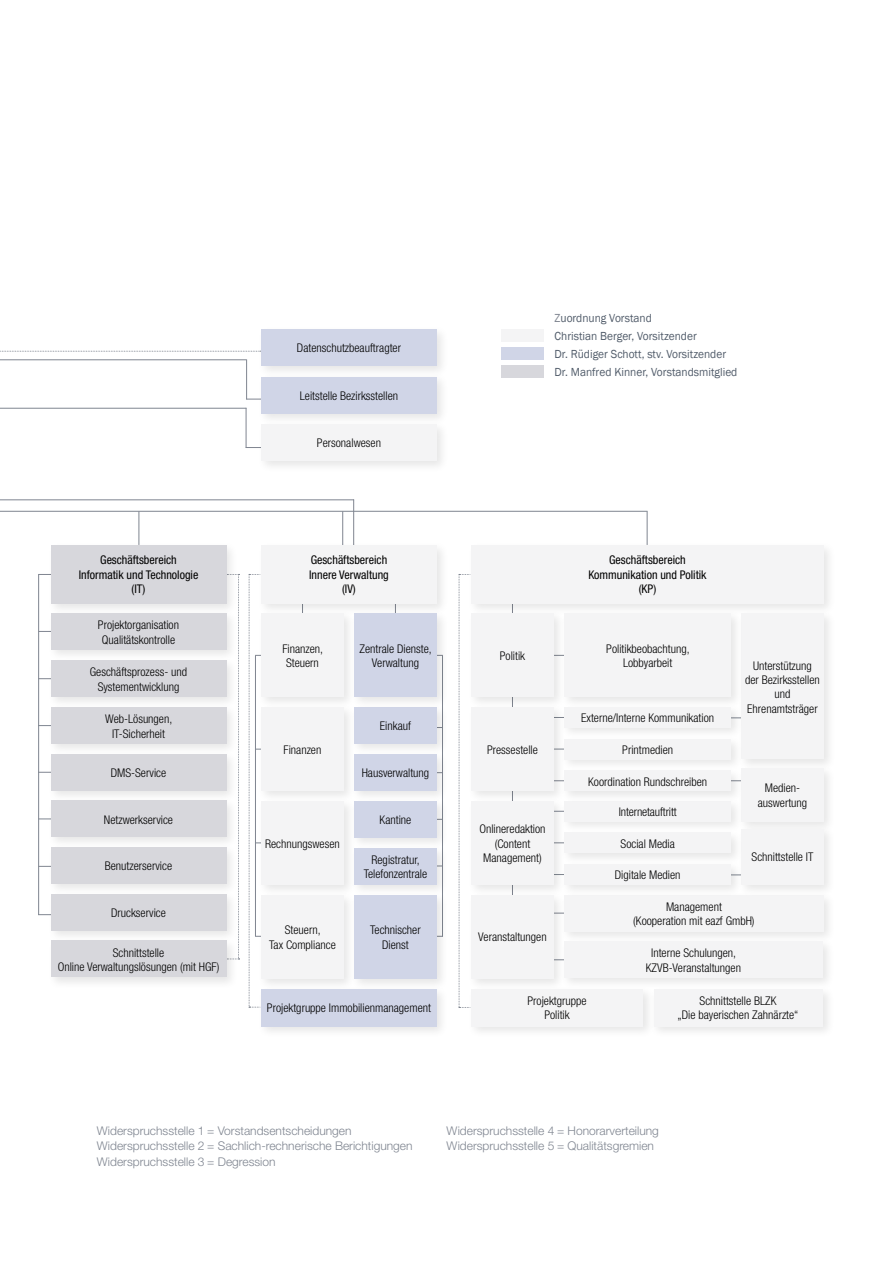
<style>
.page{position:relative;width:893px;height:1263px;background:#fff}
.page>*{position:absolute;margin:0;border:0;box-sizing:border-box;transform-origin:0 0}
.t1{font:300 condensed 12px/14.4px "Helvetica Neue";color:#000;text-align:center}
.t2{font:300 12px/15.5px "Helvetica Neue";color:#7f8590}
.t3{font:condensed 12px/14.4px "Helvetica Neue";color:#000;text-align:center}
.t4{font:12px/18px "Franklin Gothic";color:#515c6a;scale:.95 1}
.s1{color:#7f8590}
</style>
<div class="page">
<hr style="left:0;top:359px;width:246px;height:1px;background:#7f8590">
<hr style="left:0;top:408px;width:246px;height:1px;background:#7f8590">
<hr style="left:0;top:499px;width:354px;height:1px;background:#7f8590">
<hr style="left:246px;top:408px;width:1px;height:40px;background:#7f8590">
<hr style="left:246px;top:359px;width:1px;height:40px;background:#7f8590">
<svg style="left:0;top:351px;width:257px;height:1px"></svg>
<hr style="left:342px;top:511px;width:1px;height:35px;background:#7f8590">
<hr style="left:139px;top:511px;width:1px;height:34px;background:#7f8590">
<hr style="left:647px;top:511px;width:1px;height:34px;background:#7f8590">
<hr style="left:0;top:511px;width:647px;height:1px;background:#7f8590">
<hr style="left:38px;top:574px;width:1px;height:341px;background:#7f8590">
<svg style="left:459px;top:574px;width:8px;height:434px"></svg>
<svg style="left:249px;top:574px;width:8px;height:434px"></svg>
<hr style="left:353px;top:499px;width:1px;height:47px;background:#7f8590">
<div style="left:502px;top:329px;width:42px;height:13px;background:#f4f4f5"></div>
<div style="left:502px;top:347px;width:42px;height:13px;background:#d0d5e7"></div>
<div style="left:502px;top:365px;width:42px;height:13px;background:#d7d7dc"></div>
<div style="left:257px;top:325px;width:192px;height:53px;background:#f6f6f6"></div>
<div style="left:261px;top:329px;width:175px;height:37px;background:#d0d5e7"></div>
<div style="left:257px;top:372px;width:192px;height:54px;background:#000;opacity:.1"></div>
<div style="left:261px;top:376px;width:175px;height:37px;background:#d0d5e7"></div>
<div style="left:257px;top:420px;width:192px;height:54px;background:#000;opacity:.1"></div>
<div style="left:261px;top:424px;width:175px;height:37px;background:#f4f4f5"></div>
<div style="left:47px;top:541px;width:192px;height:75px;background:#000;opacity:.1"></div>
<div style="left:51px;top:545px;width:175px;height:58px;background:#d7d7dc"></div>
<div style="left:47px;top:610px;width:192px;height:53px;background:#000;opacity:.1"></div>
<div style="left:51px;top:614px;width:175px;height:36px;background:#d7d7dc"></div>
<div style="left:47px;top:657px;width:192px;height:53px;background:#000;opacity:.1"></div>
<div style="left:51px;top:661px;width:175px;height:36px;background:#d7d7dc"></div>
<div style="left:47px;top:703px;width:192px;height:53px;background:#f6f6f6"></div>
<div style="left:51px;top:707px;width:175px;height:37px;background:#d7d7dc"></div>
<div style="left:47px;top:750px;width:192px;height:53px;background:#000;opacity:.1"></div>
<div style="left:51px;top:754px;width:175px;height:36px;background:#d7d7dc"></div>
<div style="left:47px;top:797px;width:192px;height:53px;background:#000;opacity:.1"></div>
<div style="left:51px;top:801px;width:175px;height:36px;background:#d7d7dc"></div>
<div style="left:47px;top:843px;width:192px;height:53px;background:#f6f6f6"></div>
<div style="left:51px;top:847px;width:175px;height:37px;background:#d7d7dc"></div>
<div style="left:47px;top:890px;width:192px;height:53px;background:#000;opacity:.1"></div>
<div style="left:51px;top:894px;width:175px;height:36px;background:#d7d7dc"></div>
<div style="left:47px;top:937px;width:192px;height:53px;background:#000;opacity:.1"></div>
<div style="left:51px;top:941px;width:175px;height:36px;background:#d7d7dc"></div>
<div style="left:257px;top:541px;width:192px;height:75px;background:#f4f4f5"></div>
<div style="left:257px;top:610px;width:99px;height:100px;background:#f4f4f5"></div>
<div style="left:257px;top:703px;width:99px;height:100px;background:#f4f4f5"></div>
<div style="left:257px;top:797px;width:99px;height:100px;background:#f4f4f5"></div>
<div style="left:257px;top:891px;width:99px;height:100px;background:#f4f4f5"></div>
<div style="left:350px;top:703px;width:99px;height:53px;background:#000;opacity:.1"></div>
<div style="left:354px;top:707px;width:82px;height:37px;background:#d0d5e7"></div>
<div style="left:350px;top:797px;width:99px;height:53px;background:#000;opacity:.1"></div>
<div style="left:354px;top:801px;width:82px;height:36px;background:#d0d5e7"></div>
<div style="left:350px;top:891px;width:99px;height:100px;background:#000;opacity:.1"></div>
<div style="left:354px;top:895px;width:82px;height:83px;background:#d0d5e7"></div>
<div style="left:350px;top:610px;width:99px;height:100px;background:#000;opacity:.1"></div>
<div style="left:354px;top:614px;width:82px;height:83px;background:#d0d5e7"></div>
<div style="left:350px;top:750px;width:99px;height:53px;background:#000;opacity:.1"></div>
<div style="left:354px;top:754px;width:82px;height:37px;background:#d0d5e7"></div>
<div style="left:350px;top:844px;width:99px;height:53px;background:#000;opacity:.1"></div>
<div style="left:354px;top:848px;width:82px;height:36px;background:#d0d5e7"></div>
<div style="left:257px;top:985px;width:192px;height:54px;background:#000;opacity:.1"></div>
<div style="left:261px;top:989px;width:175px;height:37px;background:#d0d5e7"></div>
<div style="left:467px;top:541px;width:369px;height:75px;background:#f4f4f5"></div>
<div style="left:467px;top:610px;width:99px;height:100px;background:#f4f4f5"></div>
<div style="left:737px;top:610px;width:99px;height:162px;background:#f4f4f5"></div>
<div style="left:467px;top:703px;width:99px;height:100px;background:#f4f4f5"></div>
<div style="left:467px;top:797px;width:99px;height:100px;background:#f4f4f5"></div>
<div style="left:467px;top:891px;width:99px;height:100px;background:#f4f4f5"></div>
<div style="left:560px;top:891px;width:276px;height:53px;background:#f4f4f5"></div>
<div style="left:560px;top:938px;width:275px;height:52px;background:#f4f4f5"></div>
<div style="left:560px;top:610px;width:183px;height:100px;background:#f4f4f5"></div>
<div style="left:467px;top:985px;width:188px;height:54px;background:#000;opacity:.1"></div>
<div style="left:471px;top:989px;width:172px;height:37px;background:#f4f4f5"></div>
<div style="left:649px;top:985px;width:186px;height:54px;background:#000;opacity:.1"></div>
<div style="left:653px;top:989px;width:169px;height:37px;background:#f4f4f5"></div>
<div style="left:737px;top:764px;width:99px;height:70px;background:#f4f4f5"></div>
<div style="left:737px;top:825px;width:99px;height:72px;background:#f4f4f5"></div>
<div style="left:560px;top:703px;width:183px;height:37px;background:#f4f4f5"></div>
<div style="left:560px;top:797px;width:183px;height:37px;background:#f4f4f5"></div>
<div style="left:560px;top:735px;width:183px;height:37px;background:#f8f8f8"></div>
<div style="left:564px;top:739px;width:167px;height:20px;background:#f4f4f5"></div>
<div style="left:560px;top:829px;width:183px;height:36px;background:#f4f4f5"></div>
<div style="left:560px;top:767px;width:183px;height:36px;background:#f4f4f5"></div>
<div style="left:560px;top:860px;width:183px;height:37px;background:#000;opacity:.1"></div>
<div style="left:564px;top:864px;width:167px;height:20px;background:#f4f4f5"></div>
<p class="t3" style="left:79px;top:553px;width:121px">Geschäftsbereich<br>Informatik und Technologie (IT)</p>
<p class="t1" style="left:98px;top:618px;width:83px">Projektorganisation<br>Qualitätskontrolle</p>
<p class="t1" style="left:90px;top:665px;width:99px">Geschäftsprozess- und<br>Systementwicklung</p>
<p class="t1" style="left:105px;top:712px;width:69px">Web-Lösungen,<br>IT-Sicherheit</p>
<p class="t1" style="left:111px;top:765px;width:57px">DMS-Service</p>
<p class="t1" style="left:104px;top:812px;width:71px">Netzwerkservice</p>
<p class="t1" style="left:105px;top:859px;width:69px">Benutzerservice</p>
<p class="t1" style="left:111px;top:905px;width:56px">Druckservice</p>
<p class="t1" style="left:58px;top:945px;width:163px">Schnittstelle<br>Online Verwaltungslösungen (mit HGF)</p>
<p class="t1" style="left:297px;top:341px;width:106px">Datenschutzbeauftragter</p>
<p class="t1" style="left:300px;top:388px;width:100px">Leitstelle Bezirksstellen</p>
<p class="t1" style="left:317px;top:436px;width:66px">Personalwesen</p>
<p class="t3" style="left:309px;top:553px;width:81px">Geschäftsbereich<br>Innere Verwaltung (IV)</p>
<p class="t1" style="left:282px;top:641px;width:42px">Finanzen,<br>Steuern</p>
<p class="t1" style="left:360px;top:641px;width:74px">Zentrale Dienste,<br>Verwaltung</p>
<p class="t1" style="left:284px;top:742px;width:39px">Finanzen</p>
<p class="t1" style="left:265px;top:836px;width:76px">Rechnungswesen</p>
<p class="t1" style="left:269px;top:923px;width:68px">Steuern,<br>Tax Compliance</p>
<p class="t1" style="left:380px;top:719px;width:33px">Einkauf</p>
<p class="t1" style="left:362px;top:766px;width:69px">Hausverwaltung</p>
<p class="t1" style="left:380px;top:812px;width:33px">Kantine</p>
<p class="t1" style="left:364px;top:852px;width:65px">Registratur,<br>Telefonzentrale</p>
<p class="t1" style="left:370px;top:923px;width:52px">Technischer<br>Dienst</p>
<p class="t1" style="left:267px;top:1001px;width:165px">Projektgruppe Immobilienmanagement</p>
<p class="t4" style="left:555px;top:309px;width:194px"><span class="s1">Z</span>uordnung Vorstand<br>Christian Berger, Vorsitzender<br>Dr. Rüdiger Schott, stv. Vorsitzender Dr. Manfred Kinner, Vorstandsmitglied</p>
<p class="t1" style="left:500px;top:649px;width:27px">Politik</p>
<p class="t1" style="left:487px;top:742px;width:52px">Pressestelle</p>
<p class="t1" style="left:479px;top:822px;width:68px">Onlineredaktion (Content<br>Management)</p>
<p class="t1" style="left:478px;top:930px;width:70px">Veranstaltungen</p>
<p class="t3" style="left:588px;top:553px;width:120px">Geschäftsbereich<br>Kommunikation und Politik (KP)</p>
<p class="t1" style="left:606px;top:641px;width:85px">Politikbeobachtung,<br>Lobbyarbeit</p>
<p class="t1" style="left:581px;top:711px;width:134px">Externe/Interne Kommunikation</p>
<p class="t1" style="left:622px;top:742px;width:52px">Printmedien</p>
<p class="t1" style="left:588px;top:774px;width:121px">Koordination Rundschreiben</p>
<p class="t1" style="left:619px;top:804px;width:59px">Internetauftritt</p>
<p class="t1" style="left:621px;top:836px;width:56px">Social Media</p>
<p class="t1" style="left:615px;top:868px;width:67px">Digitale Medien</p>
<p class="t1" style="left:745px;top:658px;width:76px">Unterstützung der Bezirksstellen und<br>Ehrenamtsträger</p>
<p class="t1" style="left:758px;top:781px;width:51px">Medien&shy;auswertung</p>
<p class="t1" style="left:752px;top:850px;width:63px">Schnittstelle IT</p>
<p class="t1" style="left:633px;top:899px;width:123px">Management<br>(Kooperation mit eazf GmbH)</p>
<p class="t1" style="left:646px;top:946px;width:97px">Interne Schulungen,<br>KZVB-Veranstaltungen</p>
<p class="t1" style="left:527px;top:993px;width:61px">Projektgruppe<br>Politik</p>
<p class="t1" style="left:678px;top:993px;width:122px">Schnittstelle BLZK<br>„Die bayerischen Zahnärzte“</p>
<p class="t2" style="left:97px;top:1123px;width:317px">Widerspruchsstelle 1 = Vorstandsentscheidungen<br>Widerspruchsstelle 2 = Sachlich-rechnerische Berichtigungen<br>Widerspruchsstelle 3 = Degression</p>
<p class="t2" style="left:446px;top:1123px;width:214px">Widerspruchsstelle 4 = Honorarverteilung<br>Widerspruchsstelle 5 = Qualitätsgremien</p>
</div>
